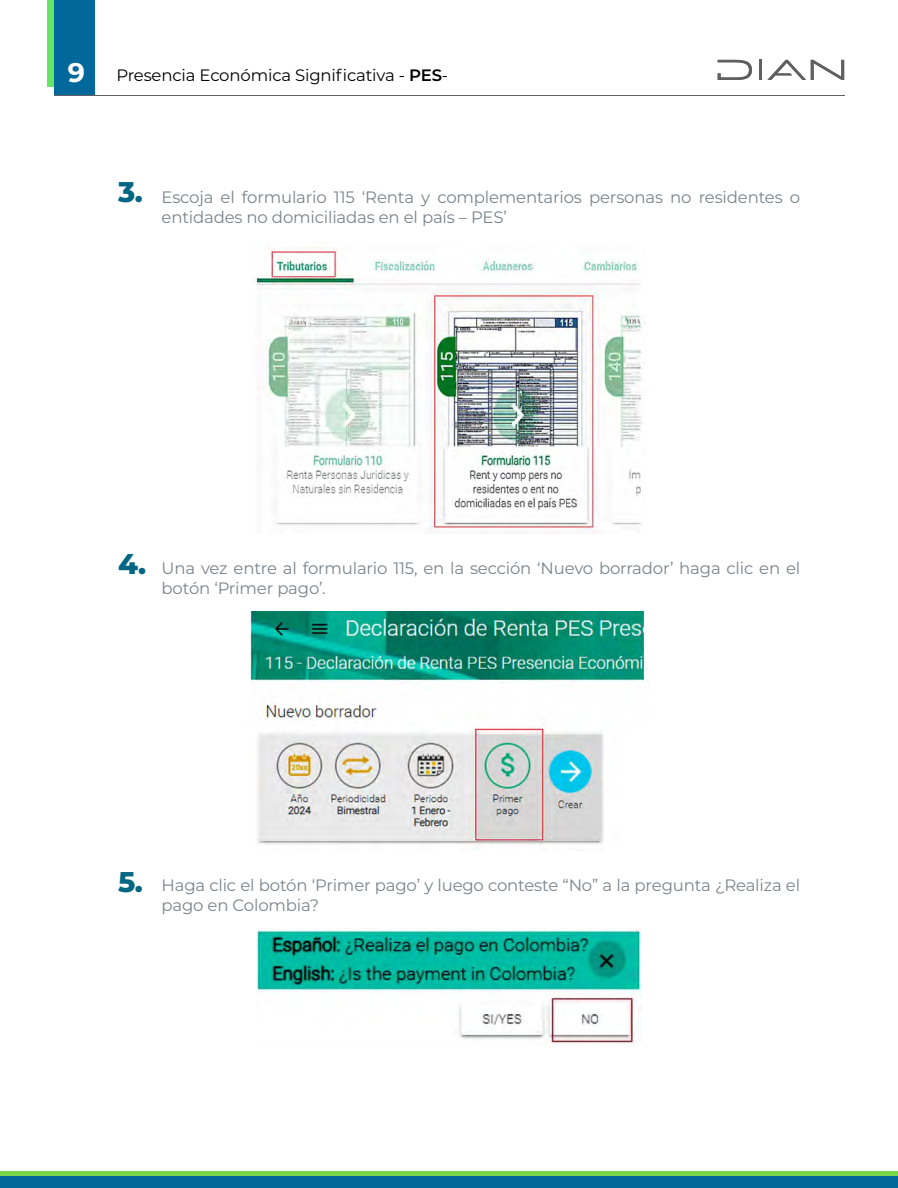
<style>
.page{position:relative;width:898px;height:1188px;background:#fff}
.page>*{position:absolute;margin:0;border:0;box-sizing:border-box;transform-origin:0 0}
.t1{font:100 28.5px "Montserrat";color:#036682}
.t2{font:100 16.5px/19.8px "Montserrat";letter-spacing:-.01em;color:#7b858d}
.t3{font:16.5px "Montserrat";letter-spacing:-.01em;color:#000}
.s1{font-weight:100;font-size:27px;color:#fff}
.s2{font-weight:600}
</style>
<div class="page">
<div style="left:0;top:1172px;width:898px;height:16px;background:#78d64b"></div>
<div style="left:47px;top:0;width:12px;height:86px;background:#64e664"></div>
<div style="left:54px;top:0;width:41px;height:95px;background:#00689a"></div>
<hr style="left:54px;top:95px;width:791px;height:1px;background:#606060">
<svg style="left:718px;top:60px;width:34px;height:20px"></svg>
<hr style="left:759px;top:60px;width:3px;height:20px;background:#606060">
<svg style="left:767px;top:60px;width:77px;height:20px"></svg>
<div style="left:0;top:1176px;width:898px;height:12px;background:#00689a"></div>
<img style="left:252px;top:247px;width:394px;height:287px">
<img style="left:249px;top:611px;width:400px;height:239px">
<img style="left:257px;top:928px;width:384px;height:118px">
<p class="t3" style="left:68px;top:64px;width:382px"><span class="s1">9</span> Presencia Económica Significativa - <span class="s2">PES</span>-</p>
<h1 class="t1" style="left:118px;top:173px;width:26px">3.</h1>
<p class="t2" style="left:162px;top:187px;width:640px">Escoja el formulario 115 ‘Renta y complementarios personas no residentes o entidades no domiciliadas en el país – PES’</p>
<h1 class="t1" style="left:118px;top:545px;width:30px">4.</h1>
<p class="t2" style="left:162px;top:558px;width:640px">Una vez entre al formulario 115, en la sección ‘Nuevo borrador’ haga clic en el botón ‘Primer pago’.</p>
<h1 class="t1" style="left:118px;top:863px;width:26px">5.</h1>
<p class="t2" style="left:162px;top:875px;width:640px">Haga clic el botón ‘Primer pago’ y luego conteste “No” a la pregunta ¿Realiza el pago en Colombia?</p>
</div>
